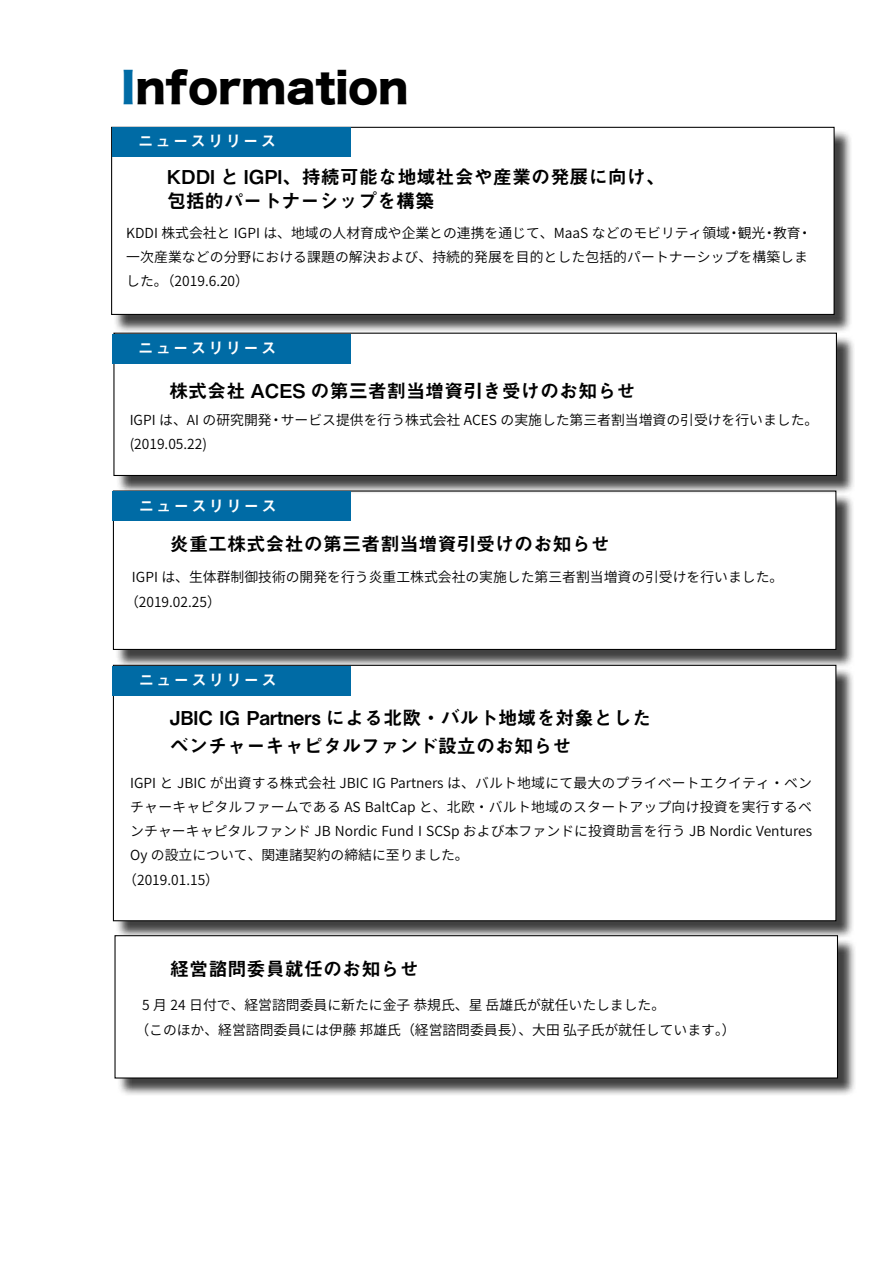
<style>
.page{position:relative;width:893px;height:1263px;background:#fff}
.page>*{position:absolute;margin:0;border:0;box-sizing:border-box;transform-origin:0 0}
.t1{font:41.4px "Hira Kaku Std N W8";color:#000}
.t2{font:19.2px/27.6px "Midashi Go Pro MB31";color:#000}
.t3{font:15.9px "Midashi Go Pro MB31";letter-spacing:.1em;color:#fff}
.t4{font:13.8px/24.2px "Source Han Sans JP";color:#000}
.s1{color:#006ba5}
</style>
<div class="page">
<div style="left:115px;top:493px;width:740px;height:175px;background:#000;opacity:.75"></div>
<div style="left:113px;top:491px;width:723px;height:158px;background:#fff"></div>
<div style="left:116px;top:335px;width:739px;height:159px;background:#000;opacity:.75"></div>
<div style="left:114px;top:333px;width:722px;height:142px;background:#fff"></div>
<div style="left:113px;top:333px;width:724px;height:143px;border:1px solid #000"></div>
<div style="left:112px;top:334px;width:238px;height:29px;background:#006ba5"></div>
<div style="left:113px;top:492px;width:238px;height:29px;background:#006ba5"></div>
<div style="left:115px;top:667px;width:740px;height:273px;background:#000;opacity:.75"></div>
<div style="left:113px;top:665px;width:723px;height:256px;background:#fff"></div>
<div style="left:113px;top:666px;width:238px;height:30px;background:#006ba5"></div>
<div style="left:117px;top:938px;width:739px;height:159px;background:#000;opacity:.75"></div>
<div style="left:115px;top:936px;width:722px;height:142px;background:#fff"></div>
<div style="left:114px;top:935px;width:724px;height:143px;border:1px solid #000"></div>
<div style="left:113px;top:129px;width:740px;height:204px;background:#000;opacity:.75"></div>
<div style="left:112px;top:127px;width:722px;height:187px;background:#fff"></div>
<div style="left:111px;top:127px;width:724px;height:188px;border:1px solid #000"></div>
<div style="left:112px;top:127px;width:238px;height:30px;background:#006ba5"></div>
<h1 class="t1" style="left:121px;top:65px;width:289px"><span class="s1">I</span>nformation</h1>
<p class="t3" style="left:138px;top:128px;width:140px">ニュースリリース</p>
<h2 class="t2" style="left:167px;top:163px;width:500px;line-height:23.9px">KDDI と IGPI、持続可能な地域社会や産業の発展に向け、包括的パートナーシップを構築</h2>
<p class="t4" style="left:126px;top:221px;width:687px">KDDI 株式会社と IGPI は、地域の人材育成や企業との連携を通じて、MaaS などのモビリティ領域・観光・教育・一次産業などの分野における課題の解決および、持続的発展を目的とした包括的パートナーシップを構築しました。（2019.6.20）</p>
<p class="t3" style="left:138px;top:335px;width:140px">ニュースリリース</p>
<h2 class="t2" style="left:169px;top:375px;width:468px">株式会社 ACES の第三者割当増資引き受けのお知らせ</h2>
<p class="t4" style="left:130px;top:408px;width:690px">IGPI は、AI の研究開発・サービス提供を行う株式会社 ACES の実施した第三者割当増資の引受けを行いました。(2019.05.22)</p>
<p class="t3" style="left:138px;top:493px;width:140px">ニュースリリース</p>
<h2 class="t2" style="left:170px;top:527px;width:442px">炎重工株式会社の第三者割当増資引受けのお知らせ</h2>
<p class="t4" style="left:125px;top:565px;width:660px;text-indent:7px">IGPI は、生体群制御技術の開発を行う炎重工株式会社の実施した第三者割当増資の引受けを行いました。（2019.02.25）</p>
<p class="t3" style="left:138px;top:667px;width:140px">ニュースリリース</p>
<h2 class="t2" style="left:170px;top:702px;width:483px">JBIC IG Partners による北欧・バルト地域を対象としたベンチャーキャピタルファンド設立のお知らせ</h2>
<p class="t4" style="left:130px;top:771px;width:683px">IGPI と JBIC が出資する株式会社 JBIC IG Partners は、バルト地域にて最大のプライベートエクイティ・ベン</p>
<p class="t4" style="left:130px;top:795px;width:683px">チャーキャピタルファームである AS BaltCap と、北欧・バルト地域のスタートアップ向け投資を実行するベ</p>
<p class="t4" style="left:130px;top:819px;width:683px">ンチャーキャピタルファンド JB Nordic Fund I SCSp および本ファンドに投資助言を行う JB Nordic Ventures</p>
<p class="t4" style="left:130px;top:843px;width:340px">Oy の設立について、関連諸契約の締結に至りました。</p>
<p class="t4" style="left:123px;top:868px;width:97px">（2019.01.15）</p>
<h2 class="t2" style="left:170px;top:953px;width:250px">経営諮問委員就任のお知らせ</h2>
<p class="t4" style="left:135px;top:993px;width:602px;text-indent:7px">5 月 24 日付で、経営諮問委員に新たに金子 恭規氏、星 岳雄氏が就任いたしました。<br>（このほか、経営諮問委員には伊藤 邦雄氏（経営諮問委員長）、大田 弘子氏が就任しています。）</p>
</div>
